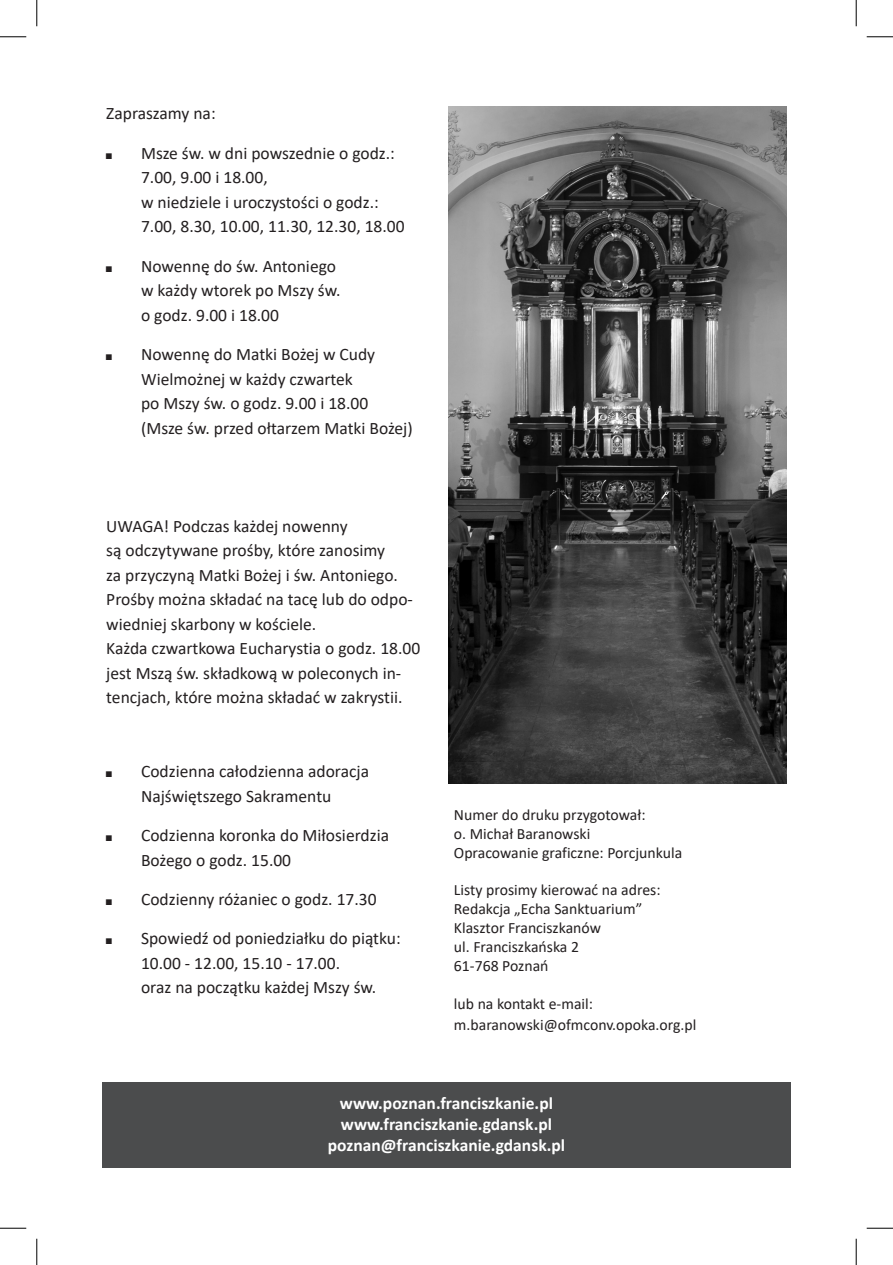
<style>
.page{position:relative;width:893px;height:1265px;background:#fff}
.page>*{position:absolute;margin:0;border:0;box-sizing:border-box;transform-origin:0 0}
.t1{font:17.5px/24.5px "Calibri";color:#231f20}
.t2{font:700 17.5px "Calibri";color:#fff}
.t3{font:15.75px "Calibri";color:#231f20}
.s1{font-family:"Arial Narrow";font-size:12.25px}
</style>
<div class="page">
<div style="left:102px;top:1081px;width:688px;height:86px;background:#4b4c4d"></div>
<img style="left:448px;top:106px;width:338px;height:677px">
<svg style="left:0;top:36px;width:26px;height:1px"></svg>
<svg style="left:866px;top:36px;width:26px;height:1px"></svg>
<svg style="left:0;top:1227px;width:26px;height:1px"></svg>
<svg style="left:866px;top:1227px;width:26px;height:1px"></svg>
<svg style="left:36px;top:0;width:1px;height:26px"></svg>
<svg style="left:36px;top:1238px;width:1px;height:26px"></svg>
<svg style="left:855px;top:0;width:1px;height:26px"></svg>
<svg style="left:855px;top:1238px;width:1px;height:26px"></svg>
<p class="t1" style="left:106px;top:101px;width:111px">Zapraszamy na:</p>
<p class="t1" style="left:141px;top:140px;width:265px;text-indent:-35px"><span class="s1">■</span> Msze św. w dni powszednie o godz.:<br>7.00, 9.00 i 18.00,<br>w niedziele i uroczystości o godz.:<br>7.00, 8.30, 10.00, 11.30, 12.30, 18.00</p>
<p class="t1" style="left:141px;top:253px;width:201px;text-indent:-35px"><span class="s1">■</span> Nowennę do św. Antoniego w każdy wtorek po Mszy św. o godz. 9.00 i 18.00</p>
<p class="t1" style="left:141px;top:341px;width:235px;text-indent:-35px"><span class="s1">■</span> Nowennę do Matki Bożej w Cudy<br>Wielmożnej w każdy czwartek</p>
<p class="t1" style="left:141px;top:390px;width:229px">po Mszy św. o godz. 9.00 i 18.00</p>
<p class="t1" style="left:141px;top:415px;width:273px">(Msze św. przed ołtarzem Matki Bożej)</p>
<p class="t1" style="left:106px;top:513px;width:243px">UWAGA! Podczas każdej nowenny</p>
<p class="t1" style="left:106px;top:537px;width:280px">są odczytywane prośby, które zanosimy</p>
<p class="t1" style="left:106px;top:562px;width:293px">za przyczyną Matki Bożej i św. Antoniego.</p>
<p class="t1" style="left:106px;top:586px;width:308px">Prośby można składać na tacę lub do odpo&shy;wiedniej skarbony w kościele.</p>
<p class="t1" style="left:106px;top:635px;width:315px">Każda czwartkowa Eucharystia o godz. 18.00 jest Mszą św. składkową w poleconych in&shy;tencjach, które można składać w zakrystii.</p>
<p class="t1" style="left:106px;top:758px;width:264px;text-align:center"><span class="s1">■</span> Codzienna całodzienna adoracja<br>Najświętszego Sakramentu</p>
<p class="t1" style="left:141px;top:822px;width:249px;text-indent:-35px"><span class="s1">■</span> Codzienna koronka do Miłosierdzia<br>Bożego o godz. 15.00</p>
<p class="t1" style="left:106px;top:886px;width:272px"><span class="s1">■</span> Codzienny różaniec o godz. 17.30</p>
<p class="t1" style="left:106px;top:925px;width:296px"><span class="s1">■</span> Spowiedź od poniedziałku do piątku:</p>
<p class="t1" style="left:141px;top:950px;width:200px">10.00 - 12.00, 15.10 - 17.00.</p>
<p class="t1" style="left:141px;top:974px;width:236px">oraz na początku każdej Mszy św.</p>
<p class="t3" style="left:453px;top:803px;width:193px">Numer do druku przygotował:</p>
<p class="t3" style="left:453px;top:822px;width:138px">o. Michał Baranowski</p>
<p class="t3" style="left:453px;top:841px;width:230px">Opracowanie graficzne: Porcjunkula</p>
<p class="t3" style="left:453px;top:879px;width:208px">Listy prosimy kierować na adres:</p>
<p class="t3" style="left:453px;top:897px;width:190px">Redakcja „Echa Sanktuarium”</p>
<p class="t3" style="left:453px;top:916px;width:149px">Klasztor Franciszkanów</p>
<p class="t3" style="left:453px;top:935px;width:127px">ul. Franciszkańska 2</p>
<p class="t3" style="left:453px;top:954px;width:96px">61-768 Poznań</p>
<p class="t3" style="left:453px;top:992px;width:140px">lub na kontakt e-mail:</p>
<p class="t3" style="left:453px;top:1013px;width:244px">m.baranowski@ofmconv.opoka.org.pl</p>
<p class="t2" style="left:340px;top:1090px;width:214px">www.poznan.franciszkanie.pl</p>
<p class="t2" style="left:341px;top:1111px;width:212px">www.franciszkanie.gdansk.pl</p>
<p class="t2" style="left:327px;top:1132px;width:239px">poznan@franciszkanie.gdansk.pl</p>
</div>
